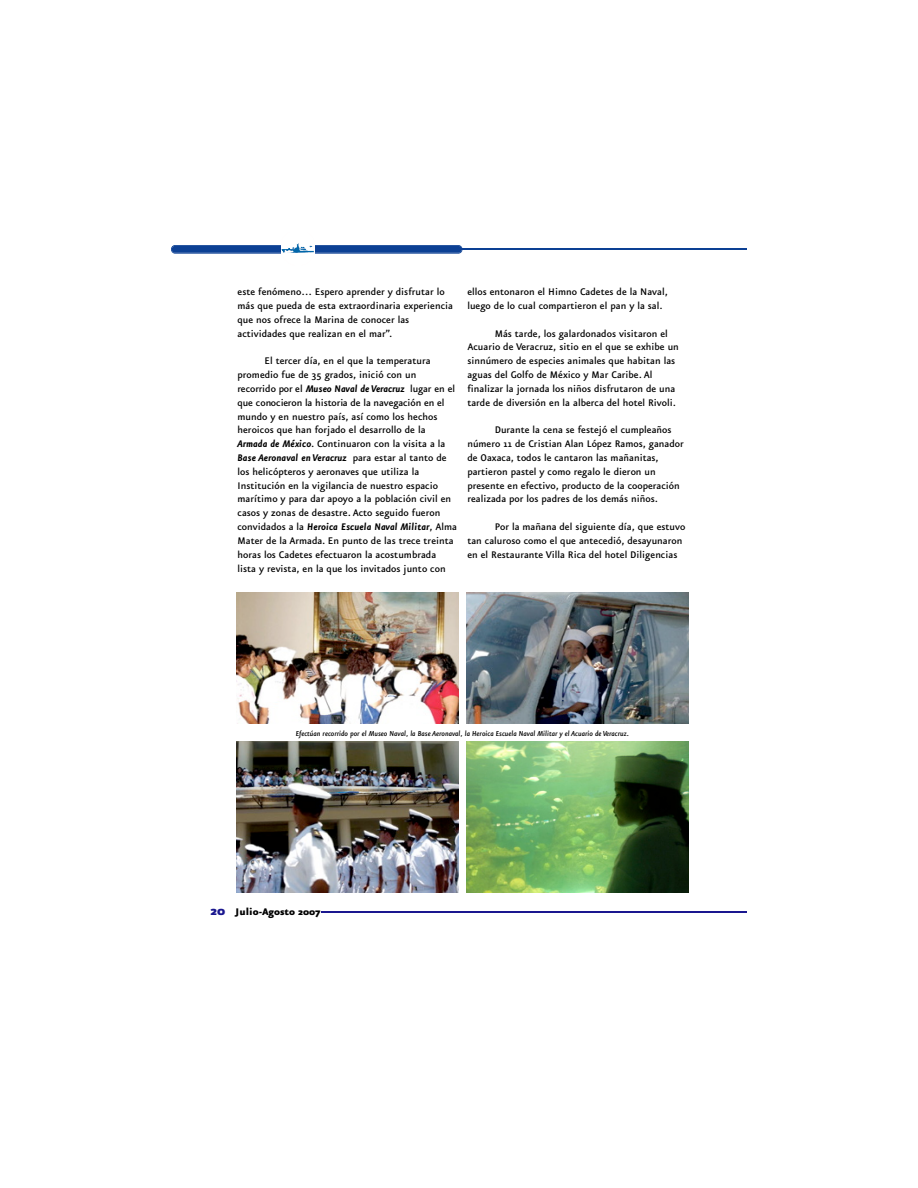
<style>
.page{position:relative;width:918px;height:1188px;background:#fff}
.page>*{position:absolute;margin:0;border:0;box-sizing:border-box;transform-origin:0 0}
.t1{font:500 11.55px/13.8px "Eureka Sans";color:#000}
.t2{font:900 11.55px "Eureka Sans";color:#000}
.t3{font:italic 500 8.7px "Eureka Sans";color:#000}
.s1{font-weight:700;font-style:italic}
.s2{font-size:15.3px;color:#1a178f}
</style>
<div class="page">
<hr style="left:322px;top:912px;width:425px;height:1px;background:#1a178f">
<svg style="left:171px;top:245px;width:291px;height:9px;background:#1e4e9b"></svg>
<hr style="left:454px;top:249px;width:293px;height:1px;background:#0c4094">
<div style="left:281px;top:233px;width:34px;height:32px;background:#fff"></div>
<img style="left:281px;top:243px;width:33px;height:10px">
<img style="left:237px;top:592px;width:221px;height:132px">
<img style="left:466px;top:592px;width:222px;height:131px">
<img style="left:237px;top:742px;width:221px;height:151px">
<img style="left:466px;top:742px;width:222px;height:151px">
<p class="t1" style="left:238px;top:285px;width:217px">este fenómeno… Espero aprender y disfrutar lo más que pueda de esta extraordinaria experiencia que nos ofrece la Marina de conocer las actividades que realizan en el mar”.</p>
<p class="t1" style="left:238px;top:354px;width:221px;text-indent:27px">El tercer día, en el que la temperatura promedio fue de 35 grados, inició con un recorrido por el <span class="s1">Museo Naval de Ve ra cru z</span> lugar en e l que conocieron la historia de la navegación en el mundo y en nuestro país, así como los hechos heroicos que han forjado el desarrollo de la <span class="s1">Armada de México</span>. Continuaron con la visita a la <span class="s1">Base Aeronaval en Veracruz</span> para estar al tanto de los helicópteros y aeronaves que utiliza la Institución en la vigilancia de nuestro espacio marítimo y para dar apoyo a la población civil en casos y zonas de desastre. Acto seguido fueron convidados a la <span class="s1">Heroica Escuela Naval Militar</span>, Alma Mater de la Armada. En punto de las trece treinta horas los Cadetes efectuaron la acostumbrada lista y revista, en la que los invitados junto con</p>
<p class="t1" style="left:467px;top:285px;width:202px">ellos entonaron el Himno Cadetes de la Naval, luego de lo cual compartieron el pan y la sal.</p>
<p class="t1" style="left:467px;top:327px;width:213px;text-indent:27px">Más tarde, los galardonados visitaron el Acuario de Veracruz, sitio en el que se exhibe un sinnúmero de especies animales que habitan las aguas del Golfo de México y Mar Caribe. Al finalizar la jornada los niños disfrutaron de una tarde de diversión en la alberca del hotel Rivoli.</p>
<p class="t1" style="left:467px;top:424px;width:218px;text-indent:27px">Durante la cena se festejó el cumpleaños número 11 de Cristian Alan López Ramos, ganador de Oaxaca, todos le cantaron las mañanitas, partieron pastel y como regalo le dieron un presente en efectivo, producto de la cooperación realizada por los padres de los demás niños.</p>
<p class="t1" style="left:467px;top:520px;width:219px;text-indent:27px">Por la mañana del siguiente día, que estuvo tan caluroso como el que antecedió, desayunaron en el Restaurante Villa Rica del hotel Diligencias</p>
<p class="t3" style="left:296px;top:730px;width:335px">Efectúan recorrido por el Museo Naval, la Base Aeronaval, la Heroica Escuela Naval Militar y el Acuario de Veracruz.</p>
<p class="t2" style="left:210px;top:907px;width:111px"><span class="s2">20</span> Julio-Agosto 2007</p>
</div>
